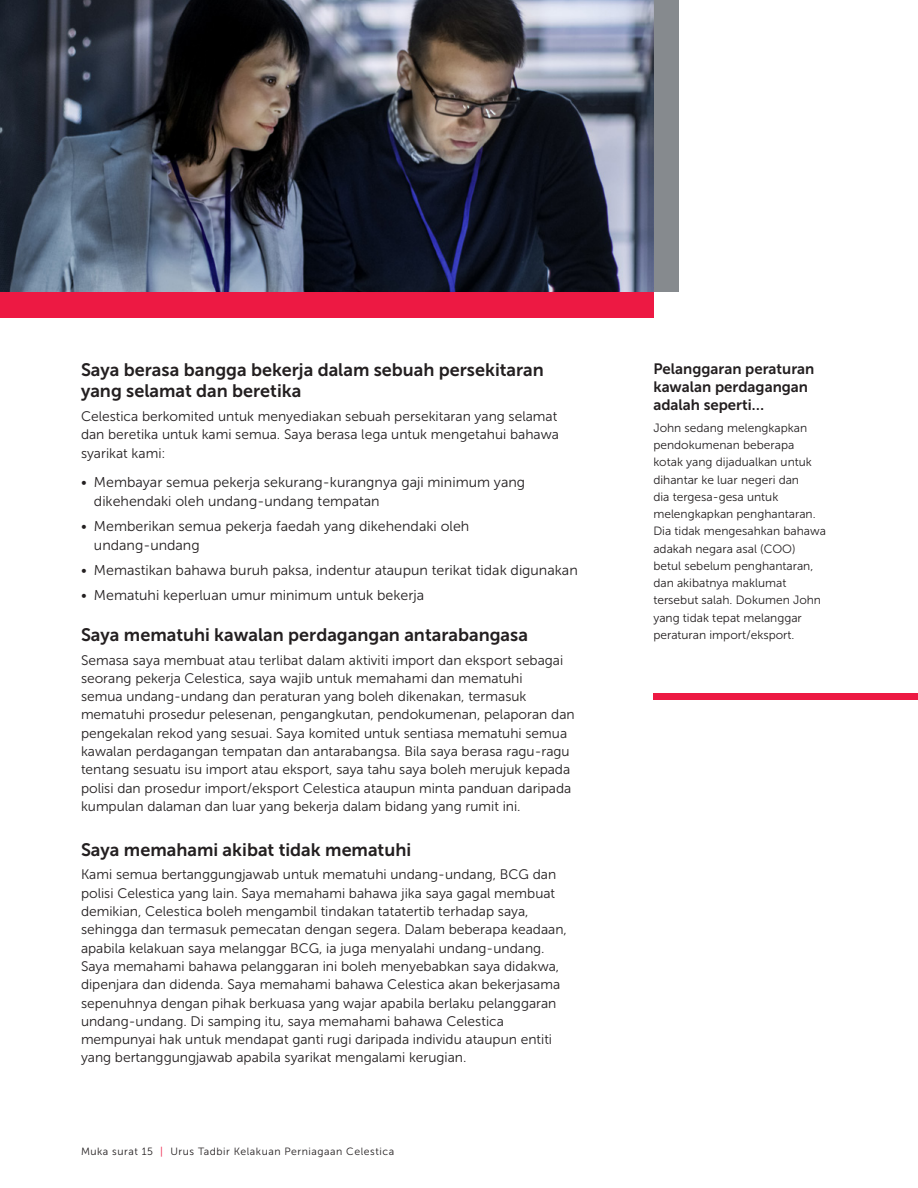
<style>
.page{position:relative;width:918px;height:1188px;background:#fff}
.page>*{position:absolute;margin:0;border:0;box-sizing:border-box;transform-origin:0 0}
.body_heads{font:18px/21px "Museo Sans 700";color:#231f20}
.sidebar_head{font:15px/18px "Museo Sans 700";color:#231f20}
.t1{font:14.25px/18.8px "Museo Sans 300";color:#231f20}
.body{font:13.8px/18.3px "Museo Sans 300";color:#231f20}
.side_bar_body{font:12px/17.2px "Museo Sans 300";color:#231f20}
.t2{font:10.5px "Museo Sans 300";letter-spacing:.05em;color:#231f20}
.s1{color:#ed1943}
</style>
<div class="page">
<div style="left:0;top:292px;width:653px;height:26px;background:#ed1943"></div>
<div style="left:653px;top:0;width:26px;height:292px;background:#868a8e"></div>
<div style="left:653px;top:693px;width:265px;height:6px;background:#ed1943"></div>
<img style="left:0;top:0;width:653px;height:292px">
<p class="body_heads" style="left:81px;top:360px;width:464px">Saya berasa bangga bekerja dalam sebuah persekitaran yang selamat dan beretika</p>
<p class="body" style="left:81px;top:407px;width:479px;text-align:justify">Celestica berkomited untuk menyediakan sebuah persekitaran yang selamat dan beretika untuk kami semua. Saya berasa lega untuk mengetahui bahawa syarikat kami:</p>
<p class="t1" style="left:94px;top:473px;width:433px;text-indent:-13px">• Membayar semua pekerja sekurang-kurangnya gaji minimum yang dikehendaki oleh undang-undang tempatan</p>
<p class="t1" style="left:94px;top:517px;width:377px;text-indent:-13px">• Memberikan semua pekerja faedah yang dikehendaki oleh undang-undang</p>
<p class="t1" style="left:81px;top:561px;width:498px">• Memastikan bahawa buruh paksa, indentur ataupun terikat tidak digunakan</p>
<p class="t1" style="left:81px;top:586px;width:345px">• Mematuhi keperluan umur minimum untuk bekerja</p>
<p class="body_heads" style="left:81px;top:624px;width:448px">Saya mematuhi kawalan perdagangan antarabangasa</p>
<p class="body" style="left:81px;top:651px;width:495px">Semasa saya membuat atau terlibat dalam aktiviti import dan eksport sebagai seorang pekerja Celestica, saya wajib untuk memahami dan mematuhi<br>semua undang-undang dan peraturan yang boleh dikenakan, termasuk mematuhi prosedur pelesenan, pengangkutan, pendokumenan, pelaporan dan pengekalan rekod yang sesuai. Saya komited untuk sentiasa mematuhi semua kawalan perdagangan tempatan dan antarabangsa. Bila saya berasa ragu-ragu tentang sesuatu isu import atau eksport, saya tahu saya boleh merujuk kepada polisi dan prosedur import/eksport Celestica ataupun minta panduan daripada kumpulan dalaman dan luar yang bekerja dalam bidang yang rumit ini.</p>
<p class="body_heads" style="left:81px;top:839px;width:332px">Saya memahami akibat tidak mematuhi</p>
<p class="body" style="left:81px;top:866px;width:488px">Kami semua bertanggungjawab untuk mematuhi undang-undang, BCG dan polisi Celestica yang lain. Saya memahami bahawa jika saya gagal membuat demikian, Celestica boleh mengambil tindakan tatatertib terhadap saya, sehingga dan termasuk pemecatan dengan segera. Dalam beberapa keadaan, apabila kelakuan saya melanggar BCG, ia juga menyalahi undang-undang.<br>Saya memahami bahawa pelanggaran ini boleh menyebabkan saya didakwa, dipenjara dan didenda. Saya memahami bahawa Celestica akan bekerjasama sepenuhnya dengan pihak berkuasa yang wajar apabila berlaku pelanggaran undang-undang. Di samping itu, saya memahami bahawa Celestica mempunyai hak untuk mendapat ganti rugi daripada individu ataupun entiti yang bertanggungjawab apabila syarikat mengalami kerugian.</p>
<p class="t2" style="left:81px;top:1146px;width:315px">Muka surat 15 <span class="s1">|</span> Urus Tadbir Kelakuan Perniagaan Celestica</p>
<p class="sidebar_head" style="left:653px;top:360px;width:163px">Pelanggaran peraturan kawalan perdagangan adalah seperti…</p>
<p class="side_bar_body" style="left:653px;top:419px;width:174px">John sedang melengkapkan pendokumenan beberapa kotak yang dijadualkan untuk dihantar ke luar negeri dan<br>dia tergesa-gesa untuk melengkapkan penghantaran.<br>Dia tidak mengesahkan bahawa adakah negara asal (COO) betul sebelum penghantaran, dan akibatnya maklumat tersebut salah. Dokumen John yang tidak tepat melanggar peraturan import/eksport.</p>
</div>
